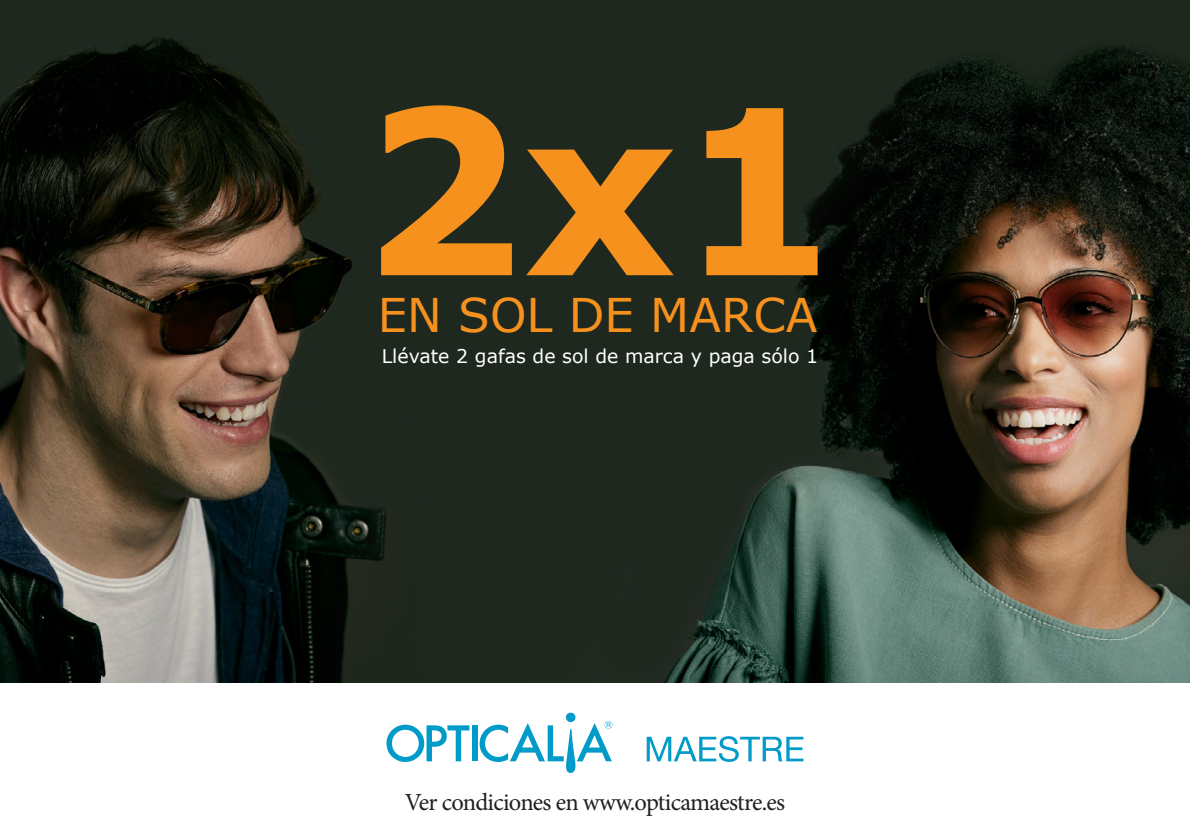
<style>
.page{position:relative;width:1190px;height:840px;background:#fff}
.page>*{position:absolute;margin:0;border:0;box-sizing:border-box;transform-origin:0 0}
.t1{font:700 229.25px "Verdana";color:#f6911e}
.t2{font:46.55px "Verdana";color:#f6911e}
.t3{font:24.5px "Minion Pro";letter-spacing:-.03em;color:#231f20}
.t4{font:18.9px "Verdana";color:#fff}
</style>
<div class="page">
<svg style="left:387px;top:725px;width:82px;height:37px"></svg>
<div style="left:472px;top:725px;width:5px;height:36px;background:#009bc8"></div>
<svg style="left:480px;top:713px;width:132px;height:60px"></svg>
<svg style="left:604px;top:721px;width:8px;height:8px"></svg>
<svg style="left:647px;top:736px;width:156px;height:26px"></svg>
<img style="left:0;top:0;width:1190px;height:682px">
<p class="t1" style="left:360px;top:29px;width:481px">2x1</p>
<p class="t2" style="left:378px;top:283px;width:441px">EN SOL DE MARCA</p>
<p class="t4" style="left:382px;top:343px;width:438px">Llévate 2 gafas de sol de marca y paga sólo 1</p>
<p class="t3" style="left:405px;top:786px;width:382px">Ver condiciones en www.opticamaestre.es</p>
</div>
